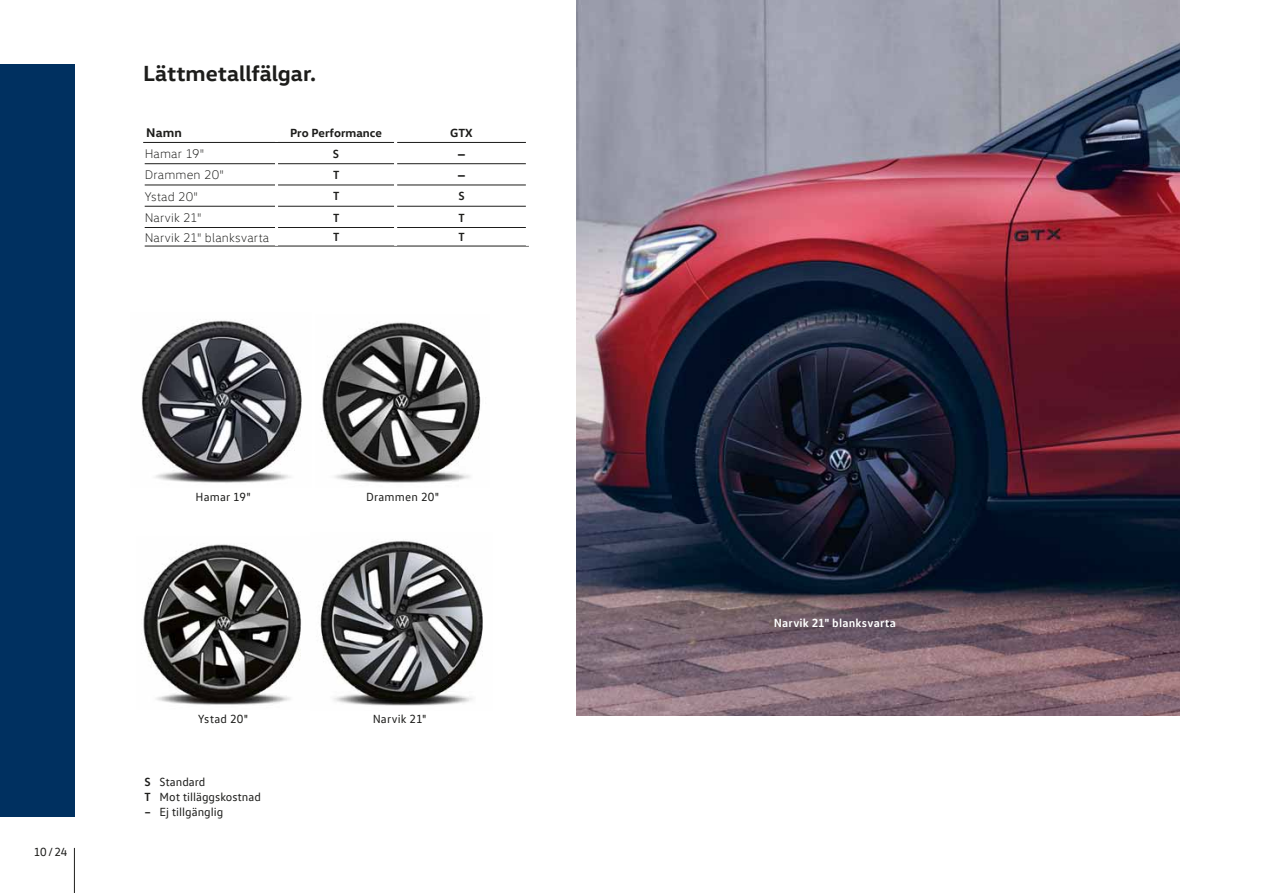
<style>
.page{position:relative;width:1263px;height:893px;background:#fff}
.page>*{position:absolute;margin:0;border:0;box-sizing:border-box;transform-origin:0 0}
.t1{font:700 22.35px "VW Head";letter-spacing:-.005em;color:#1d1d1b}
.t2{font:700 15px "VW Head";color:#1d1d1b}
.t3{font:300 12.75px "VW Head";letter-spacing:.015em;color:#1d1d1b}
.t4{font:700 12.75px "VW Head";color:#1d1d1b}
.t5{font:12px/15px "VW Text";color:#1d1d1b}
.t6{font:700 12px "VW Text";letter-spacing:.015em;color:#fff}
.t7{font:700 12px "VW Head";color:#1d1d1b}
.t8{font:700 12px "VW Text";color:#1d1d1b}
.s1{font-weight:700}
</style>
<div class="page">
<hr style="left:74px;top:848px;width:1px;height:45px;background:#1d1d1b">
<div style="left:0;top:64px;width:74px;height:752px;background:#003060"></div>
<img style="left:577px;top:0;width:602px;height:715px">
<img style="left:322px;top:322px;width:159px;height:161px">
<img style="left:143px;top:544px;width:158px;height:161px">
<img style="left:141px;top:319px;width:161px;height:164px">
<img style="left:320px;top:540px;width:163px;height:166px">
<hr style="left:145px;top:163px;width:130px;height:1px;background:#1d1d1b">
<hr style="left:278px;top:163px;width:116px;height:1px;background:#1d1d1b">
<hr style="left:397px;top:163px;width:129px;height:1px;background:#1d1d1b">
<hr style="left:145px;top:185px;width:130px;height:1px;background:#1d1d1b">
<hr style="left:278px;top:185px;width:116px;height:1px;background:#1d1d1b">
<hr style="left:397px;top:185px;width:129px;height:1px;background:#1d1d1b">
<hr style="left:145px;top:206px;width:130px;height:1px;background:#1d1d1b">
<hr style="left:278px;top:206px;width:116px;height:1px;background:#1d1d1b">
<hr style="left:397px;top:206px;width:129px;height:1px;background:#1d1d1b">
<hr style="left:145px;top:227px;width:130px;height:1px;background:#1d1d1b">
<hr style="left:278px;top:227px;width:116px;height:1px;background:#1d1d1b">
<hr style="left:397px;top:227px;width:129px;height:1px;background:#1d1d1b">
<hr style="left:145px;top:246px;width:384px;height:1px;background:#1d1d1b">
<hr style="left:143px;top:142px;width:251px;height:1px;background:#1d1d1b">
<hr style="left:397px;top:142px;width:129px;height:1px;background:#1d1d1b">
<h1 class="t1" style="left:143px;top:65px;width:175px">Lättmetallfälgar.</h1>
<p class="t4" style="left:146px;top:128px;width:37px">Namn</p>
<p class="t7" style="left:290px;top:128px;width:93px">Pro Performance</p>
<p class="t7" style="left:450px;top:128px;width:24px">GTX</p>
<p class="t3" style="left:145px;top:149px;width:61px">Hamar 19"</p>
<p class="t8" style="left:333px;top:149px;width:8px">S</p>
<p class="t2" style="left:457px;top:148px;width:10px">–</p>
<p class="t3" style="left:145px;top:170px;width:81px">Drammen 20"</p>
<p class="t8" style="left:333px;top:171px;width:8px">T</p>
<p class="t2" style="left:457px;top:170px;width:10px">–</p>
<p class="t3" style="left:145px;top:192px;width:55px">Ystad 20"</p>
<p class="t8" style="left:333px;top:192px;width:8px">T</p>
<p class="t8" style="left:458px;top:192px;width:8px">S</p>
<p class="t3" style="left:145px;top:213px;width:58px">Narvik 21"</p>
<p class="t8" style="left:333px;top:213px;width:8px">T</p>
<p class="t8" style="left:458px;top:213px;width:8px">T</p>
<p class="t3" style="left:145px;top:233px;width:126px">Narvik 21" blanksvarta</p>
<p class="t8" style="left:333px;top:233px;width:8px">T</p>
<p class="t8" style="left:458px;top:233px;width:8px">T</p>
<p class="t5" style="left:195px;top:491px;width:57px">Hamar 19"</p>
<p class="t5" style="left:366px;top:491px;width:75px">Drammen 20"</p>
<p class="t5" style="left:34px;top:846px;width:35px">10 / 24</p>
<p class="t5" style="left:198px;top:712px;width:51px">Ystad 20"</p>
<p class="t5" style="left:373px;top:712px;width:55px">Narvik 21"</p>
<p class="t5" style="left:145px;top:776px;width:118px"><span class="s1">S</span> Standard<br><span class="s1">T</span> Mot tilläggskostnad</p>
<p class="t5" style="left:145px;top:806px;width:80px"><span class="s1">–</span> Ej tillgänglig</p>
<p class="t6" style="left:774px;top:618px;width:124px">Narvik 21" blanksvarta</p>
</div>
